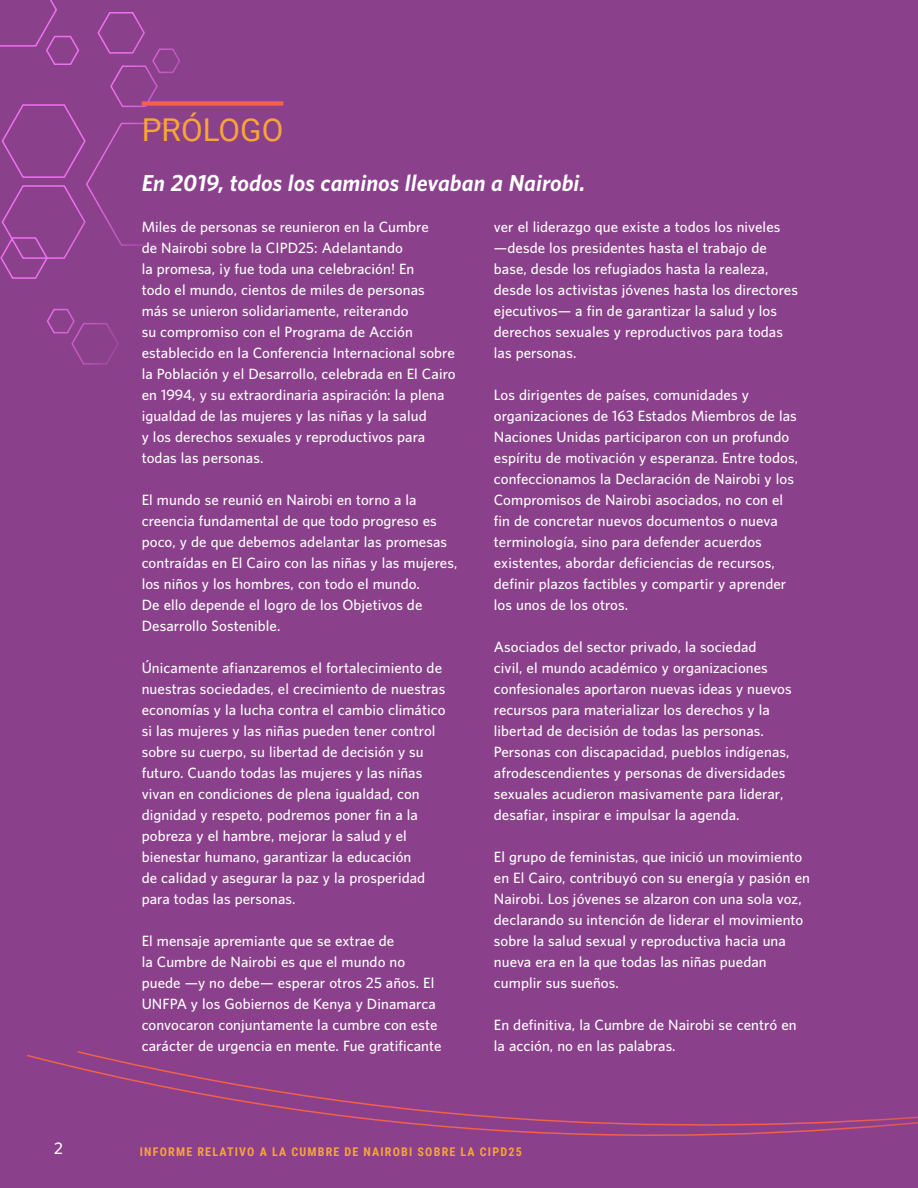
<style>
.page{position:relative;width:918px;height:1188px;background:#8b408b}
.page>*{position:absolute;margin:0;border:0;box-sizing:border-box;transform-origin:0 0}
.intro_paragraph_-_pu{font:31.5px "Roboto";color:#f7a537}
.intro_paragraph_-_pu-2{font:italic 700 21px "UNFPA";letter-spacing:.005em;color:#fff}
.t1{font:600 15px "UNFPA";color:#fff}
.running_text{font:600 13.5px/21px "UNFPA";letter-spacing:.005em;color:#fff}
.t2{font:700 12px "Roboto Condensed";letter-spacing:.1em;color:#f7a537}
</style>
<div class="page">
<svg style="left:27px;top:1051px;width:891px;height:85px"></svg>
<svg style="left:46px;top:308px;width:73px;height:57px"></svg>
<svg style="left:0;top:0;width:196px;height:279px"></svg>
<div style="left:142px;top:101px;width:141px;height:5px;background:#f1614b"></div>
<p class="intro_paragraph_-_pu" style="left:142px;top:108px;width:143px">PRÓLOGO</p>
<p class="intro_paragraph_-_pu-2" style="left:142px;top:169px;width:445px">En 2019, todos los caminos llevaban a Nairobi.</p>
<p class="running_text" style="left:142px;top:216px;width:315px">Miles de personas se reunieron en la Cumbre<br>de Nairobi sobre la CIPD25: Adelantando<br>la promesa, ¡y fue toda una celebración! En<br>todo el mundo, cientos de miles de personas<br>más se unieron solidariamente, reiterando<br>su compromiso con el Programa de Acción establecido en la Conferencia Internacional sobre la Población y el Desarrollo, celebrada en El Cairo en 1994, y su extraordinaria aspiración: la plena igualdad de las mujeres y las niñas y la salud<br>y los derechos sexuales y reproductivos para todas las personas.</p>
<p class="running_text" style="left:142px;top:489px;width:317px">El mundo se reunió en Nairobi en torno a la creencia fundamental de que todo progreso es poco, y de que debemos adelantar las promesas contraídas en El Cairo con las niñas y las mujeres, los niños y los hombres, con todo el mundo.<br>De ello depende el logro de los Objetivos de Desarrollo Sostenible.</p>
<p class="running_text" style="left:142px;top:657px;width:305px">Únicamente afianzaremos el fortalecimiento de nuestras sociedades, el crecimiento de nuestras economías y la lucha contra el cambio climático si las mujeres y las niñas pueden tener control sobre su cuerpo, su libertad de decisión y su futuro. Cuando todas las mujeres y las niñas vivan en condiciones de plena igualdad, con dignidad y respeto, podremos poner fin a la pobreza y el hambre, mejorar la salud y el bienestar humano, garantizar la educación<br>de calidad y asegurar la paz y la prosperidad para todas las personas.</p>
<p class="running_text" style="left:142px;top:930px;width:301px">El mensaje apremiante que se extrae de<br>la Cumbre de Nairobi es que el mundo no puede —y no debe— esperar otros 25 años. El UNFPA y los Gobiernos de Kenya y Dinamarca convocaron conjuntamente la cumbre con este carácter de urgencia en mente. Fue gratificante</p>
<p class="running_text" style="left:494px;top:216px;width:306px">ver el liderazgo que existe a todos los niveles —desde los presidentes hasta el trabajo de base, desde los refugiados hasta la realeza, desde los activistas jóvenes hasta los directores ejecutivos— a fin de garantizar la salud y los derechos sexuales y reproductivos para todas las personas.</p>
<p class="running_text" style="left:494px;top:384px;width:306px">Los dirigentes de países, comunidades y organizaciones de 163 Estados Miembros de las Naciones Unidas participaron con un profundo espíritu de motivación y esperanza. Entre todos, confeccionamos la Declaración de Nairobi y los Compromisos de Nairobi asociados, no con el fin de concretar nuevos documentos o nueva terminología, sino para defender acuerdos existentes, abordar deficiencias de recursos, definir plazos factibles y compartir y aprender los unos de los otros.</p>
<p class="running_text" style="left:494px;top:636px;width:299px">Asociados del sector privado, la sociedad<br>civil, el mundo académico y organizaciones confesionales aportaron nuevas ideas y nuevos recursos para materializar los derechos y la libertad de decisión de todas las personas.<br>Personas con discapacidad, pueblos indígenas, afrodescendientes y personas de diversidades sexuales acudieron masivamente para liderar, desafiar, inspirar e impulsar la agenda.</p>
<p class="running_text" style="left:494px;top:846px;width:318px">El grupo de feministas, que inició un movimiento en El Cairo, contribuyó con su energía y pasión en Nairobi. Los jóvenes se alzaron con una sola voz, declarando su intención de liderar el movimiento sobre la salud sexual y reproductiva hacia una nueva era en la que todas las niñas puedan cumplir sus sueños.</p>
<p class="running_text" style="left:494px;top:1014px;width:304px">En definitiva, la Cumbre de Nairobi se centró en la acción, no en las palabras.</p>
<p class="t1" style="left:54px;top:1139px;width:10px">2</p>
<p class="t2" style="left:140px;top:1143px;width:383px">INFORME RELATIVO A LA CUMBRE DE NAIROBI SOBRE LA CIPD25</p>
</div>
